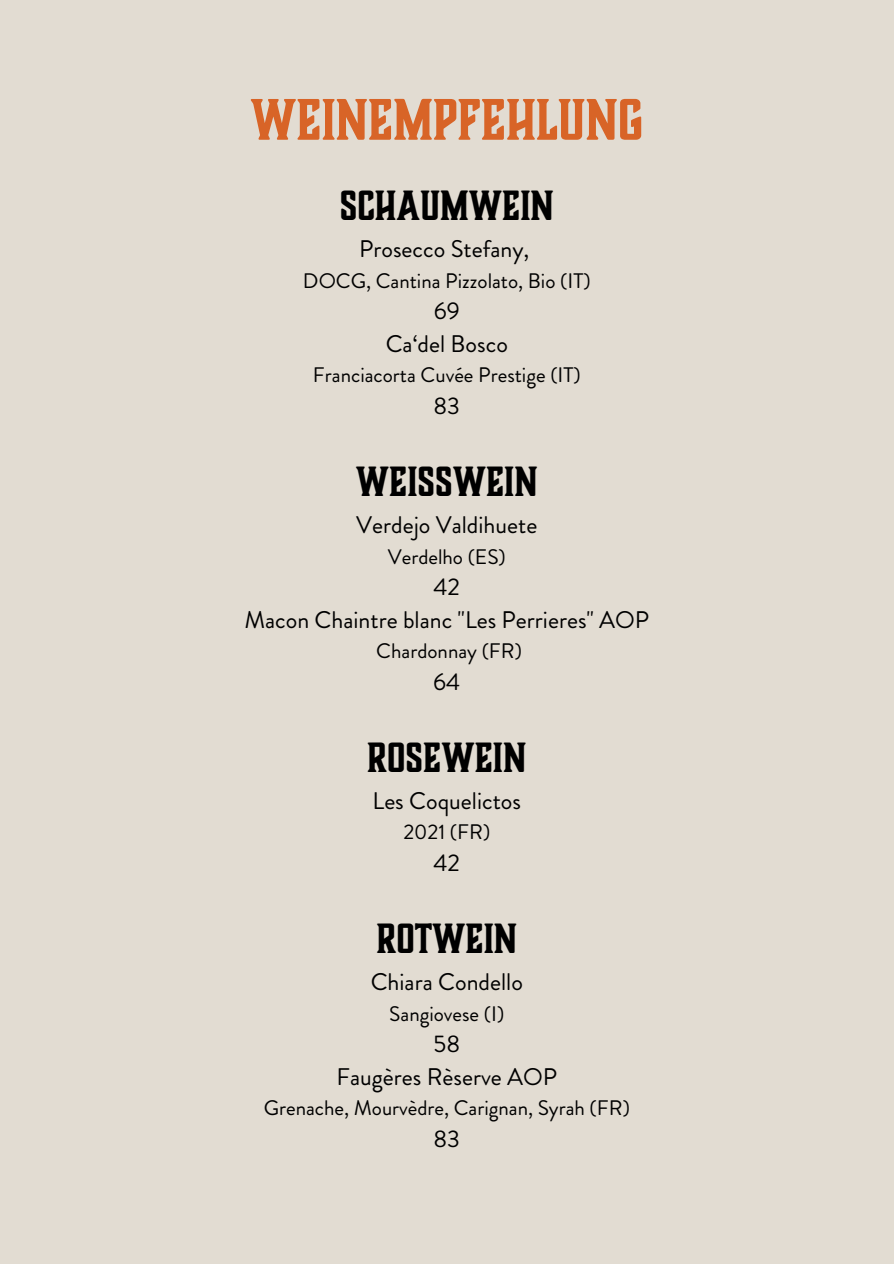
<style>
.page{position:relative;width:894px;height:1264px;background:#fff}
.page>*{position:absolute;margin:0;border:0;box-sizing:border-box;transform-origin:0 0}
.t1{font:700 54px "Boucherie Block";color:#d86427}
.t2{font:700 39px "Boucherie Block";color:#000}
.t3{font:24px/32.7px "Brandon Grotesque";color:#000;text-align:center}
.t4{font:21px "Brandon Grotesque";color:#000}
</style>
<div class="page">
<div style="left:0;top:0;width:893px;height:1263px;background:#e2dcd2"></div>
<h1 class="t1" style="left:250px;top:84px;width:394px">WEINEMPFEHLUNG</h1>
<p class="t2" style="left:339px;top:180px;width:215px">SCHAUMWEIN</p>
<p class="t3" style="left:359px;top:233px;width:171px">Prosecco Stefany,</p>
<p class="t4" style="left:303px;top:266px;width:289px">DOCG, Cantina Pizzolato, Bio (IT)</p>
<p class="t3" style="left:433px;top:295px;width:28px">69</p>
<p class="t3" style="left:385px;top:327px;width:124px">Ca‘del Bosco</p>
<p class="t4" style="left:313px;top:360px;width:269px">Franciacorta Cuvée Prestige (IT)</p>
<h2 class="t3" style="left:433px;top:389px;width:28px">83</h2>
<h2 class="t2" style="left:356px;top:456px;width:183px">WEISSWEIN</h2>
<h2 class="t3" style="left:356px;top:509px;width:182px">Verdejo Valdihuete</h2>
<h2 class="t4" style="left:387px;top:541px;width:119px">Verdelho (ES)</h2>
<h2 class="t3" style="left:244px;top:570px;width:406px">42<br>Macon Chaintre blanc "Les Perrieres" AOP</h2>
<h2 class="t4" style="left:376px;top:636px;width:147px">Chardonnay (FR)</h2>
<h2 class="t3" style="left:433px;top:665px;width:29px">64</h2>
<h2 class="t2" style="left:367px;top:731px;width:161px">ROSEWEIN</h2>
<h2 class="t3" style="left:372px;top:784px;width:150px">Les Coquelictos</h2>
<h2 class="t4" style="left:403px;top:817px;width:88px">2021 (FR)</h2>
<h2 class="t3" style="left:433px;top:846px;width:28px">42</h2>
<h2 class="t2" style="left:376px;top:912px;width:142px">ROTWEIN</h2>
<h2 class="t3" style="left:370px;top:965px;width:154px">Chiara Condello</h2>
<h2 class="t4" style="left:389px;top:998px;width:116px">Sangiovese (I)</h2>
<h2 class="t3" style="left:336px;top:1027px;width:222px">58<br>Faugères Rèserve AOP</h2>
<h2 class="t4" style="left:263px;top:1093px;width:367px">Grenache, Mourvèdre, Carignan, Syrah (FR)</h2>
<h2 class="t3" style="left:433px;top:1122px;width:28px">83</h2>
</div>
